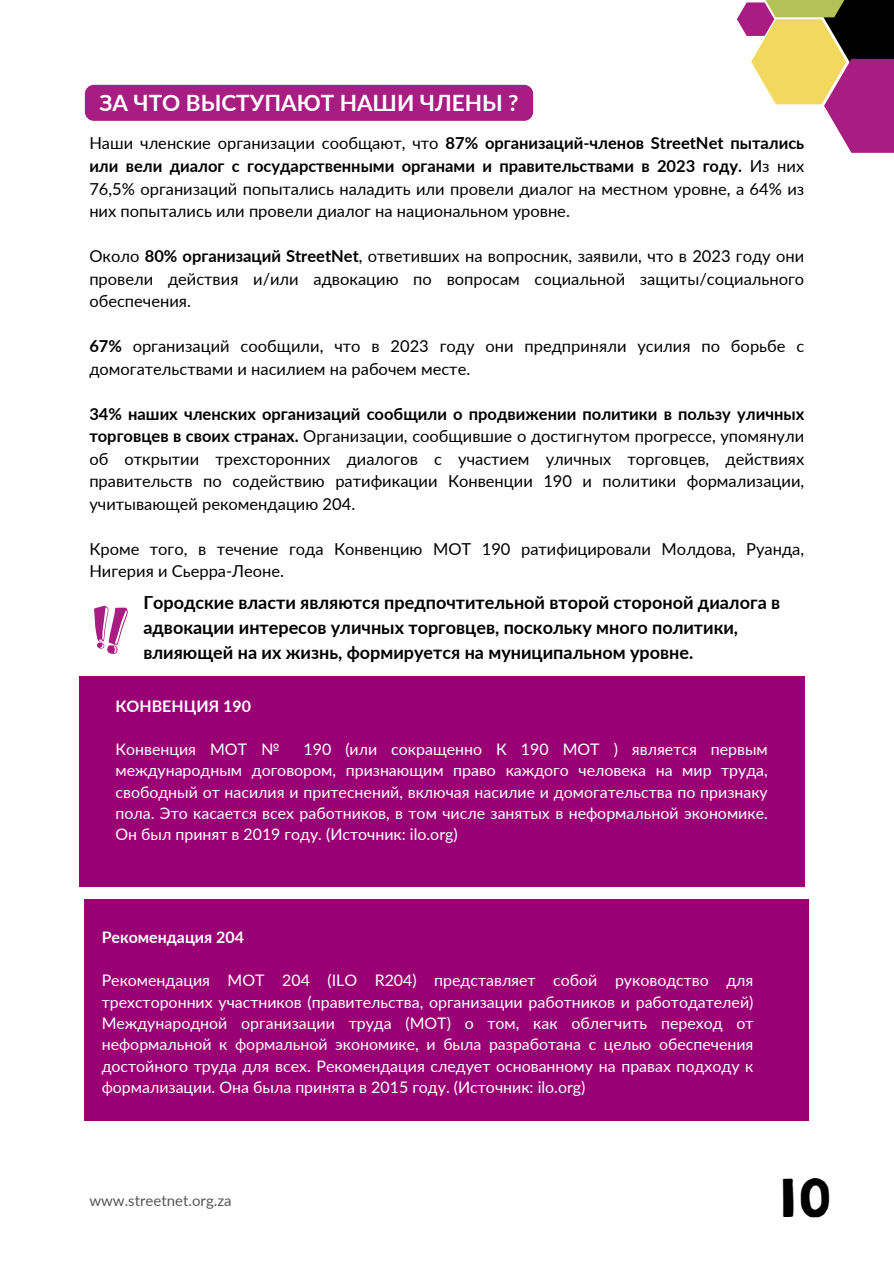
<style>
.page{position:relative;width:894px;height:1264px;background:#fff}
.page>*{position:absolute;margin:0;border:0;box-sizing:border-box;transform-origin:0 0}
.t1{font:47.25px "KGHAPPY Solid";color:#000}
.t2{font:700 22.5px "Lato";color:#fff}
.t3{font:700 18px/24.8px "Lato";color:#000}
.t4{font:16.5px/22.5px "Lato";color:#000;text-align:justify}
.t5{font:15.9px/21.3px "Lato";color:#fff;text-align:justify}
.t6{font:700 15.9px "Lato";color:#fff}
.t7{font:15px "Lato";color:#000}
.s1{font-weight:700}
</style>
<div class="page">
<div style="left:804px;top:0;width:89px;height:98px;background:#000"></div>
<svg style="left:737px;top:2px;width:109px;height:102px"></svg>
<svg style="left:823px;top:59px;width:70px;height:94px;background:#b9498e"></svg>
<svg style="left:748px;top:0;width:98px;height:17px;background:#a99961"></svg>
<svg style="left:94px;top:605px;width:34px;height:49px"></svg>
<div style="left:79px;top:677px;width:725px;height:209px;background:#9a0074"></div>
<div style="left:84px;top:899px;width:724px;height:221px;background:#9a0074"></div>
<div style="left:85px;top:85px;width:448px;height:36px;background:#a81d81;border-radius:9px"></div>
<p class="t2" style="left:99px;top:88px;width:420px">ЗА ЧТО ВЫСТУПАЮТ НАШИ ЧЛЕНЫ ?</p>
<h1 class="t4" style="left:89px;top:132px;width:716px">Наши членские организации сообщают, что <span class="s1">87% организаций-членов StreetNet пытались или вели диалог с государственными органами и правительствами в 2023 году.</span> Из них 76,5% организаций попытались наладить или провели диалог на местном уровне, а 64% из них попытались или провели диалог на национальном уровне.</h1>
<h3 class="t4" style="left:89px;top:244px;width:716px">Около <span class="s1">80% организаций StreetNet</span>, ответивших на вопросник, заявили, что в 2023 году они провели действия и/или адвокацию по вопросам социальной защиты/социального обеспечения.</h3>
<h3 class="t4" style="left:89px;top:334px;width:716px"><span class="s1">67%</span> организаций сообщили, что в 2023 году они предприняли усилия по борьбе с домогательствами и насилием на рабочем месте.</h3>
<h3 class="t4" style="left:89px;top:402px;width:716px"><span class="s1">34% наших членских организаций сообщили о продвижении политики в пользу уличных торговцев в своих странах.</span> Организации, сообщившие о достигнутом прогрессе, упомянули об открытии трехсторонних диалогов с участием уличных торговцев, действиях правительств по содействию ратификации Конвенции 190 и политики формализации, учитывающей рекомендацию 204.</h3>
<h3 class="t4" style="left:89px;top:537px;width:716px">Кроме того, в течение года Конвенцию МОТ 190 ратифицировали Молдова, Руанда,<br>Нигерия и Сьерра-Леоне.</h3>
<h3 class="t3" style="left:143px;top:590px;width:638px">Городские власти являются предпочтительной второй стороной диалога в адвокации интересов уличных торговцев, поскольку много политики, влияющей на их жизнь, формируется на муниципальном уровне.</h3>
<h2 class="t6" style="left:115px;top:696px;width:137px">КОНВЕНЦИЯ 190</h2>
<p class="t5" style="left:115px;top:738px;width:165px">Конвенция МОТ №</p>
<p class="t5" style="left:115px;top:738px;width:653px;text-indent:188px">190 (или сокращенно К 190 МОТ ) является первым международным договором, признающим право каждого человека на мир труда, свободный от насилия и притеснений, включая насилие и домогательства по признаку пола. Это касается всех работников, в том числе занятых в неформальной экономике.<br>Он был принят в 2019 году. (Источник: ilo.org)</p>
<h4 class="t6" style="left:102px;top:927px;width:144px">Рекомендация 204</h4>
<p class="t5" style="left:102px;top:969px;width:653px">Рекомендация МОТ 204 (ILO R204) представляет собой руководство для трехсторонних участников (правительства, организации работников и работодателей)<br>Международной организации труда (МОТ) о том, как облегчить переход от неформальной к формальной экономике, и была разработана с целью обеспечения достойного труда для всех. Рекомендация следует основанному на правах подходу к формализации. Она была принята в 2015 году. (Источник: ilo.org)</p>
<p class="t7" style="left:89px;top:1191px;width:144px">www.streetnet.org.za</p>
<h5 class="t1" style="left:777px;top:1162px;width:55px">10</h5>
</div>
